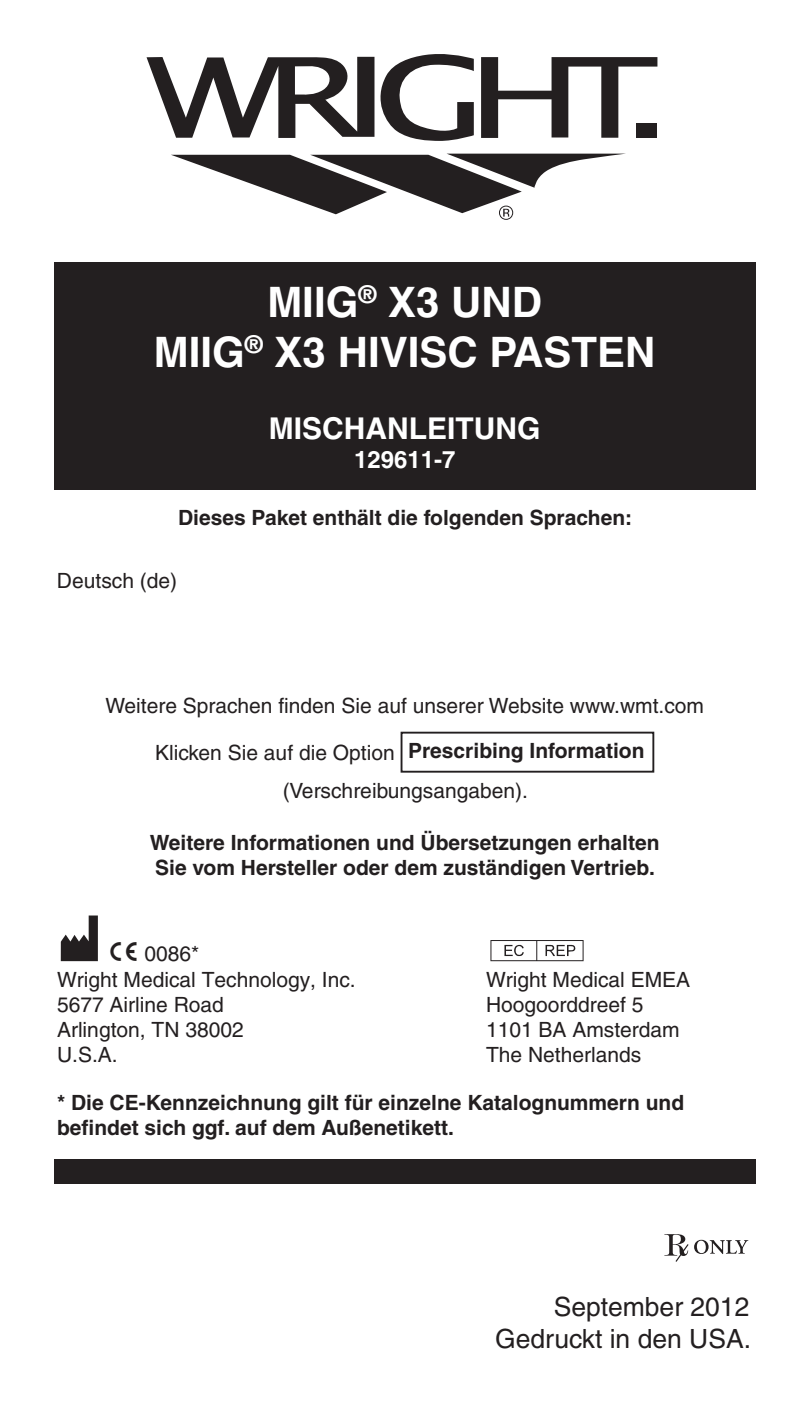
<style>
.page{position:relative;width:810px;height:1404px;background:#fff}
.page>*{position:absolute;margin:0;border:0;box-sizing:border-box;transform-origin:0 0}
.t1{font:51px "mdd en 980";color:#231f20}
.t2{font:700 42px/50.4px "Helvetica";color:#fff;text-align:center}
.t3{font:700 30px "Helvetica";color:#fff}
.t4{font:26.4px/31.8px "Helvetica";color:#231f20;text-align:right}
.t5{font:700 24px "Helvetica";color:#fff}
.t6{font:21px/25.2px "Helvetica";color:#231f20}
.t7{font:700 21px/25.2px "Helvetica";color:#231f20}
.s1{font-weight:700}
.s2{font-family:"mdd en 980"}
</style>
<div class="page">
<svg style="left:147px;top:54px;width:327px;height:87px"></svg>
<svg style="left:481px;top:57px;width:176px;height:81px"></svg>
<div style="left:637px;top:123px;width:20px;height:14px;background:#231f20"></div>
<svg style="left:171px;top:154px;width:452px;height:66px"></svg>
<div style="left:54px;top:262px;width:702px;height:228px;background:#231f20"></div>
<div style="left:401px;top:732px;width:253px;height:41px;border:2px solid #231f20"></div>
<div style="left:54px;top:1160px;width:702px;height:24px;background:#231f20"></div>
<svg style="left:664px;top:1234px;width:84px;height:28px"></svg>
<h2 class="t2" style="left:154px;top:276px;width:503px">MIIG<sup>®</sup> X3 UND<br>MIIG<sup>®</sup> X3 Hivisc pasten</h2>
<h3 class="t3" style="left:269px;top:411px;width:208px">MISCHAN LEITUN</h3>
<h3 class="t3" style="left:517px;top:411px;width:25px">G</h3>
<p class="t5" style="left:354px;top:445px;width:103px">129611-7</p>
<p class="t7" style="left:178px;top:505px;width:456px">Dieses Paket enthält die folgenden Sprachen:</p>
<p class="t6" style="left:57px;top:568px;width:122px">Deutsch (de)</p>
<p class="t6" style="left:105px;top:693px;width:600px">Weitere Sprachen finden Sie auf unserer Website www.wmt.com</p>
<p class="t6" style="left:155px;top:734px;width:491px;line-height:37.5px;text-align:center">Klicken Sie auf die Option <span class="s1">Prescribing Information </span>(Verschreibungsangaben).</p>
<p class="t7" style="left:150px;top:830px;width:511px">Weitere Informationen und Übersetzungen erhalten<br>Sie vom Hersteller oder dem zuständigen Vertrieb.</p>
<h1 class="t1" style="left:57px;top:914px;width:44px">M</h1>
<p class="t6" style="left:57px;top:967px;width:300px">Wright Medical Technology, Inc.<br>5677 Airline Road</p>
<p class="t6" style="left:109px;top:941px;width:92px"><span class="s2">C</span> 0086*</p>
<h1 class="t1" style="left:487px;top:914px;width:105px">P</h1>
<p class="t6" style="left:486px;top:967px;width:206px">Wright Medical EMEA<br>Hoogoorddreef 5</p>
<p class="t6" style="left:57px;top:1017px;width:188px">Arlington, TN 38002</p>
<p class="t6" style="left:486px;top:1017px;width:195px">1101 BA Amsterdam</p>
<p class="t6" style="left:57px;top:1042px;width:62px">U.S.A.</p>
<p class="t6" style="left:486px;top:1042px;width:157px">The Netherlands</p>
<p class="t7" style="left:57px;top:1090px;width:629px">* Die CE-Kennzeichnung gilt für einzelne Katalognummern und befindet sich ggf. auf dem Außenetikett.</p>
<p class="t4" style="left:495px;top:1291px;width:257px">September 2012<br>Gedruckt in den USA.</p>
</div>
